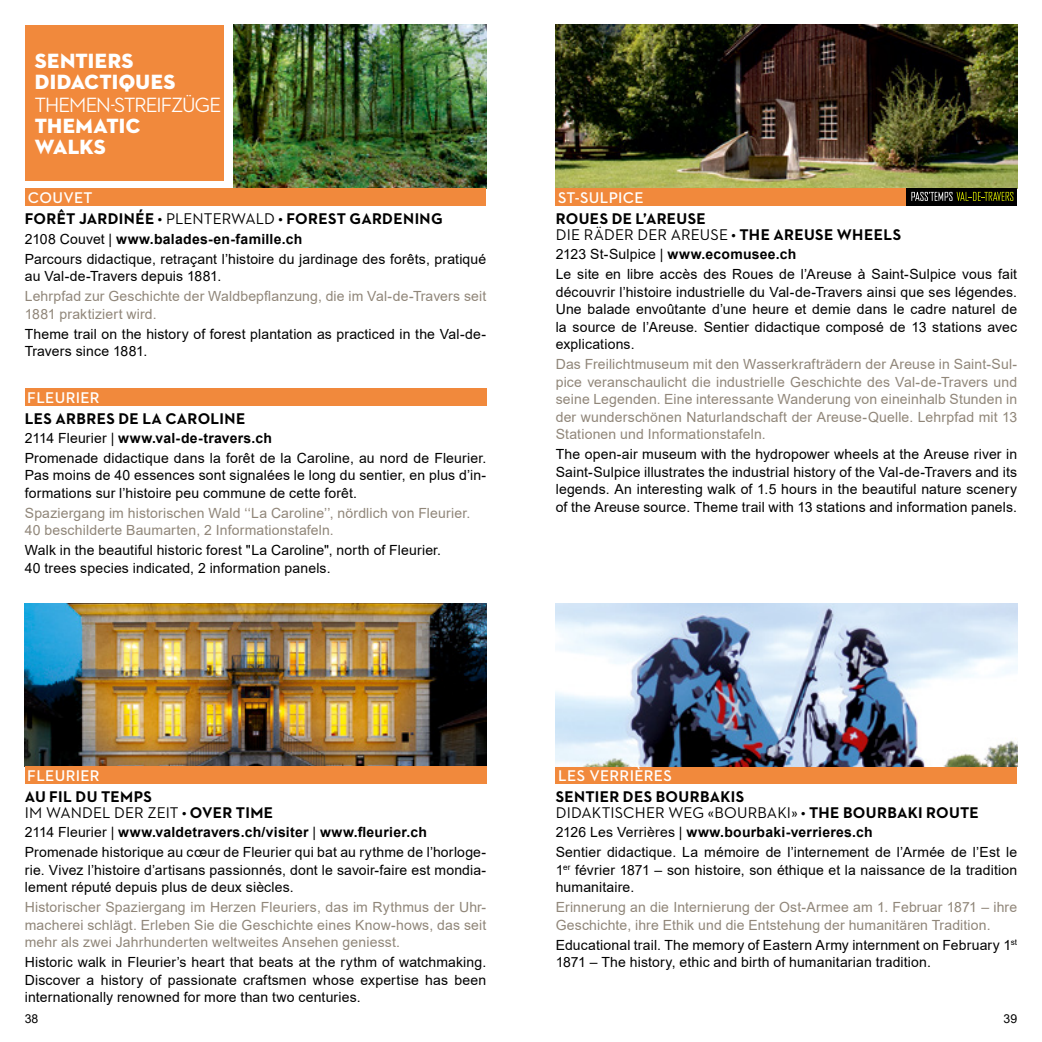
<style>
.page{position:relative;width:1042px;height:1042px;background:#fff}
.page>*{position:absolute;margin:0;border:0;box-sizing:border-box;transform-origin:0 0}
.t1{font:21px/21px "Neutraface 2 Display Titling";letter-spacing:.02em;color:#fff}
.t2{font:500 21px "Neutraface 2 Display";letter-spacing:-.045em;color:#fff}
.t3{font:700 15.75px/15.8px "Neutraface 2 Text";letter-spacing:.025em;color:#000}
.t4{font:600 15.75px "Neutraface 2 Text";letter-spacing:.02em;color:#fff}
.t5{font:14px/17.5px "Arial";letter-spacing:.01em;color:#000}
.t6{font:14px/17.5px "Arial";letter-spacing:.01em;color:#908679}
.t7{font:12.25px "Arial";color:#000}
.s1{font-weight:600;color:#fff}
.s2{font-weight:400}
.s3{font-weight:700}
</style>
<div class="page">
<img style="left:233px;top:25px;width:253px;height:163px">
<div style="left:25px;top:388px;width:461px;height:17px;background:#f1893c"></div>
<img style="left:25px;top:603px;width:461px;height:163px">
<div style="left:25px;top:766px;width:461px;height:18px;background:#f1893c"></div>
<div style="left:25px;top:188px;width:461px;height:18px;background:#f1893c"></div>
<div style="left:25px;top:25px;width:198px;height:156px;background:#f1893c"></div>
<img style="left:556px;top:25px;width:461px;height:163px">
<div style="left:556px;top:766px;width:461px;height:18px;background:#f1893c"></div>
<img style="left:556px;top:603px;width:461px;height:163px">
<div style="left:556px;top:188px;width:461px;height:18px;background:#f1893c"></div>
<div style="left:906px;top:188px;width:111px;height:18px;background:#000"></div>
<svg style="left:911px;top:192px;width:102px;height:9px"></svg>
<h1 class="t1" style="left:35px;top:50px;width:142px">SENTIERS<br>DIDACTIQUES</h1>
<h1 class="t2" style="left:35px;top:93px;width:188px">THEMEN-STREIFZÜGE</h1>
<h1 class="t1" style="left:35px;top:116px;width:107px">THEMATIC<br>WALKS</h1>
<p class="t3" style="left:25px;top:187px;width:419px;line-height:21px"><span class="s1">COUVET<br></span>FORÊT JARDINÉE • <span class="s2">PLENTERWALD</span> • FOREST GARDENING</p>
<p class="t5" style="left:25px;top:229px;width:463px;line-height:19.9px">2108 Couvet | <span class="s3">www.balades-en-famille.ch<br></span>Parcours didactique, retraçant l’histoire du jardinage des forêts, pratiqué</p>
<p class="t5" style="left:25px;top:267px;width:198px">au Val-de-Travers depuis 1881.</p>
<p class="t6" style="left:25px;top:287px;width:463px">Lehrpfad zur Geschichte der Waldbepflanzung, die im Val-de-Travers seit<br>1881 praktiziert wird.</p>
<p class="t5" style="left:25px;top:325px;width:463px">Theme trail on the history of forest plantation as practiced in the Val-de-<br>Travers since 1881.</p>
<p class="t4" style="left:27px;top:387px;width:74px">FLEURIER</p>
<p class="t3" style="left:25px;top:410px;width:222px">LES ARBRES DE LA CAROLINE</p>
<p class="t5" style="left:25px;top:428px;width:463px;line-height:19.9px">2114 Fleurier | <span class="s3">www.val-de-travers.ch<br></span>Promenade didactique dans la forêt de la Caroline, au nord de Fleurier.</p>
<p class="t5" style="left:25px;top:467px;width:463px">Pas moins de 40 essences sont signalées le long du sentier, en plus d’in&shy;formations sur l’histoire peu commune de cette forêt.</p>
<p class="t6" style="left:25px;top:504px;width:447px">Spaziergang im historischen Wald ‘‘La Caroline’’, nördlich von Fleurier.<br>40 beschilderte Baumarten, 2 Informationstafeln.</p>
<p class="t5" style="left:25px;top:542px;width:418px">Walk in the beautiful historic forest "La Caroline", north of Fleurier.<br>40 trees species indicated, 2 information panels.</p>
<p class="t4" style="left:558px;top:188px;width:87px">ST-SULPICE</p>
<p class="t3" style="left:556px;top:211px;width:347px">ROUES DE L’AREUSE<br><span class="s2">DIE RÄDER DER AREUSE</span> • THE AREUSE WHEELS</p>
<p class="t5" style="left:556px;top:244px;width:463px;line-height:19.9px">2123 St-Sulpice | <span class="s3">www.ecomusee.ch<br></span>Le site en libre accès des Roues de l’Areuse à Saint-Sulpice vous fait</p>
<p class="t5" style="left:556px;top:283px;width:463px;text-align:justify">découvrir l’histoire industrielle du Val-de-Travers ainsi que ses légendes.<br>Une balade envoûtante d’une heure et demie dans le cadre naturel de la source de l’Areuse. Sentier didactique composé de 13 stations avec explications.</p>
<p class="t6" style="left:556px;top:355px;width:463px;text-align:justify">Das Freilichtmuseum mit den Wasserkrafträdern der Areuse in Saint-Sul&shy;pice veranschaulicht die industrielle Geschichte des Val-de-Travers und seine Legenden. Eine interessante Wanderung von eineinhalb Stunden in der wunderschönen Naturlandschaft der Areuse-Quelle. Lehrpfad mit 13<br>Stationen und Informationstafeln.</p>
<p class="t5" style="left:556px;top:445px;width:463px;text-align:justify">The open-air museum with the hydropower wheels at the Areuse river in Saint-Sulpice illustrates the industrial history of the Val-de-Travers and its legends. An interesting walk of 1.5 hours in the beautiful nature scenery of the Areuse source. Theme trail with 13 stations and information panels.</p>
<p class="t4" style="left:27px;top:766px;width:74px">FLEURIER</p>
<p class="t3" style="left:25px;top:789px;width:250px">AU FIL DU TEMPS<br><span class="s2">IM WANDEL DER ZEIT</span> • OVER TIME</p>
<p class="t5" style="left:25px;top:822px;width:463px;line-height:19.9px">2114 Fleurier | <span class="s3">www.valdetravers.ch/visiter</span> | <span class="s3">www.fleurier.ch<br></span>Promenade historique au cœur de Fleurier qui bat au rythme de l’horloge-</p>
<p class="t5" style="left:25px;top:861px;width:463px">rie. Vivez l’histoire d’artisans passionnés, dont le savoir-faire est mondia&shy;lement réputé depuis plus de deux siècles.</p>
<p class="t6" style="left:25px;top:898px;width:463px;text-align:justify">Historischer Spaziergang im Herzen Fleuriers, das im Rythmus der Uhr&shy;macherei schlägt. Erleben Sie die Geschichte eines Know-hows, das seit mehr als zwei Jahrhunderten weltweites Ansehen geniesst.</p>
<p class="t5" style="left:25px;top:953px;width:463px;text-align:justify">Historic walk in Fleurier’s heart that beats at the rythm of watchmaking.<br>Discover a history of passionate craftsmen whose expertise has been internationally renowned for more than two centuries.</p>
<p class="t4" style="left:558px;top:766px;width:115px">LES VERRIÈRES</p>
<p class="t3" style="left:556px;top:789px;width:425px">SENTIER DES BOURBAKIS<br><span class="s2">DIDAKTISCHER WEG «BOURBAKI»</span> • THE BOURBAKI ROUTE</p>
<p class="t5" style="left:556px;top:822px;width:463px;line-height:19.9px">2126 Les Verrières | <span class="s3">www.bourbaki-verrieres.ch<br></span>Sentier didactique. La mémoire de l’internement de l’Armée de l’Est le</p>
<p class="t5" style="left:556px;top:861px;width:463px">1<sup>er</sup> février 1871 – son histoire, son éthique et la naissance de la tradition humanitaire.</p>
<p class="t6" style="left:556px;top:898px;width:463px">Erinnerung an die Internierung der Ost-Armee am 1. Februar 1871 – ihre<br>Geschichte, ihre Ethik und die Entstehung der humanitären Tradition.</p>
<p class="t5" style="left:556px;top:936px;width:463px">Educational trail. The memory of Eastern Army internment on February 1<sup>st<br></sup>1871 – The history, ethic and birth of humanitarian tradition.</p>
<p class="t7" style="left:25px;top:1010px;width:15px">38</p>
<p class="t7" style="left:1003px;top:1010px;width:15px">39</p>
</div>
